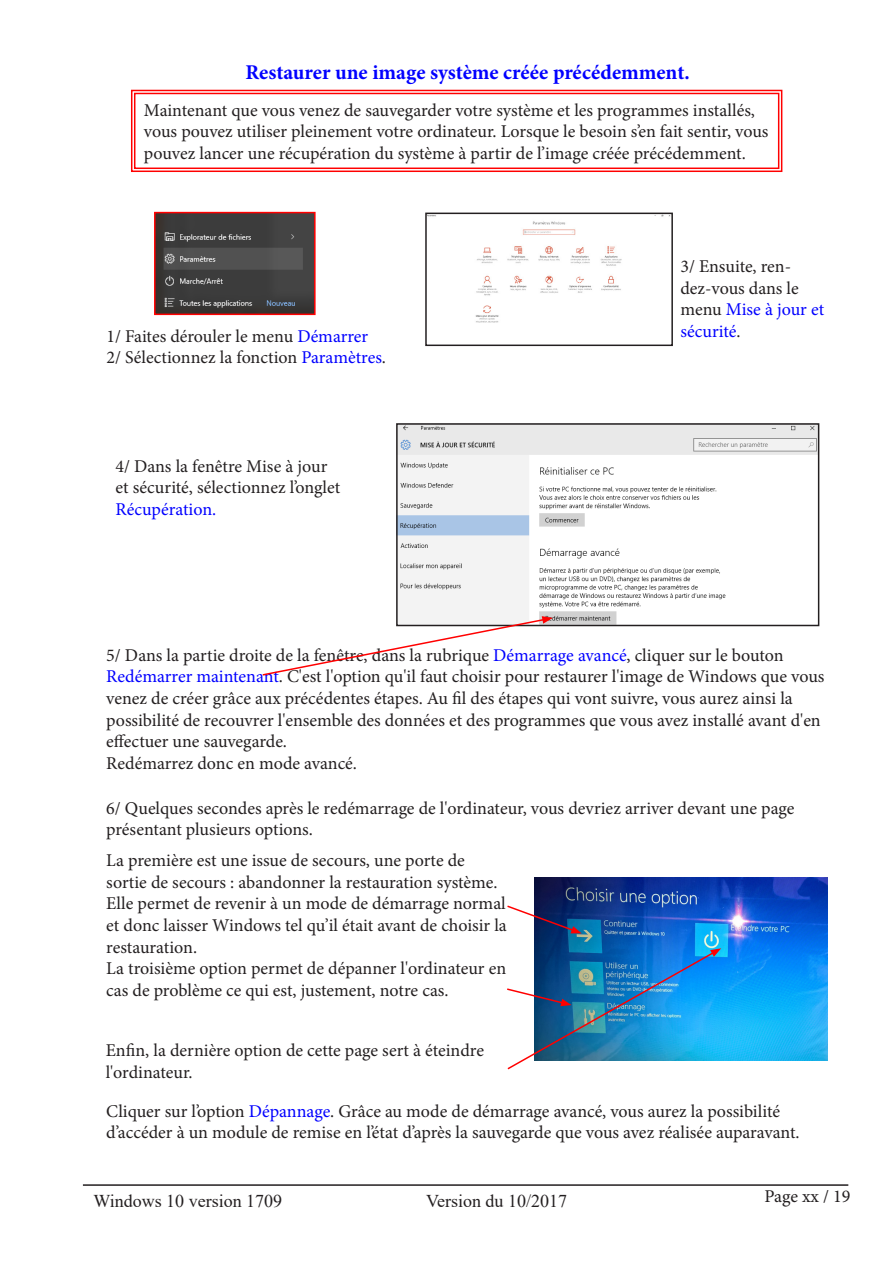
<style>
.page{position:relative;width:893px;height:1263px;background:#fff}
.page>*{position:absolute;margin:0;border:0;box-sizing:border-box;transform-origin:0 0}
.t1{font:700 21px "Minion Pro";color:#0200ff}
.Légende{font:18px/21.6px "Minion Pro";color:#231f20}
.t2{font:18px "Times New Roman";color:#231f20}
.s1{color:#0200ff}
</style>
<div class="page">
<hr style="left:83px;top:1184px;width:765px;height:2px;background:#231f20">
<svg style="left:131px;top:89px;width:652px;height:83px"></svg>
<div style="left:134px;top:93px;width:645px;height:76px;border:1px solid #f00"></div>
<img style="left:399px;top:426px;width:417px;height:197px">
<div style="left:396px;top:423px;width:423px;height:203px;border:2px solid #231f20"></div>
<img style="left:157px;top:215px;width:156px;height:97px">
<div style="left:154px;top:212px;width:162px;height:103px;border:2px solid #f00"></div>
<img style="left:428px;top:216px;width:242px;height:107px">
<div style="left:425px;top:213px;width:248px;height:133px;border:2px solid #231f20"></div>
<svg style="left:262px;top:616px;width:291px;height:60px"></svg>
<img style="left:534px;top:877px;width:293px;height:183px">
<svg style="left:507px;top:904px;width:75px;height:29px"></svg>
<img style="left:507px;top:948px;width:214px;height:122px">
<p class="t1" style="left:246px;top:58px;width:446px">Restaurer une image système créée précédemment.</p>
<p class="Légende" style="left:144px;top:99px;width:626px">Maintenant que vous venez de sauvegarder votre système et les programmes installés, vous pouvez utiliser pleinement votre ordinateur. Lorsque le besoin s’en fait sentir, vous pouvez lancer une récupération du système à partir de l’image créée précédemment.</p>
<p class="Légende" style="left:106px;top:325px;width:263px">1/ Faites dérouler le menu <span class="s1">Démarrer</span></p>
<p class="Légende" style="left:106px;top:347px;width:281px">2/ Sélectionnez la fonction <span class="s1">Paramètres</span>.</p>
<p class="Légende" style="left:116px;top:455px;width:226px">4/ Dans la fenêtre Mise à jour et sécurité, sélectionnez l’onglet<br><span class="s1">Récupération.</span></p>
<p class="Légende" style="left:680px;top:256px;width:145px">3/ Ensuite, ren&shy;dez-vous dans le menu <span class="s1">Mise à jour et sécurité</span>.</p>
<p class="Légende" style="left:106px;top:644px;width:720px">5/ Dans la partie droite de la fenêtre, dans la rubrique <span class="s1">Démarrage avancé</span>, cliquer sur le bouton <span class="s1">Redémarrer maintenant</span>. C'est l'option qu'il faut choisir pour restaurer l'image de Windows que vous venez de créer grâce aux précédentes étapes. Au fil des étapes qui vont suivre, vous aurez ainsi la possibilité de recouvrer l'ensemble des données et des programmes que vous avez installé avant d'en effectuer une sauvegarde.</p>
<p class="Légende" style="left:106px;top:752px;width:252px">Redémarrez donc en mode avancé.</p>
<p class="Légende" style="left:106px;top:797px;width:690px">6/ Quelques secondes après le redémarrage de l'ordinateur, vous devriez arriver devant une page présentant plusieurs options.</p>
<p class="Légende" style="left:106px;top:850px;width:402px">La première est une issue de secours, une porte de sortie de secours : abandonner la restauration système.<br>Elle permet de revenir à un mode de démarrage normal et donc laisser Windows tel qu’il était avant de choisir la restauration.</p>
<p class="Légende" style="left:106px;top:957px;width:401px">La troisième option permet de dépanner l'ordinateur en cas de problème ce qui est, justement, notre cas.</p>
<p class="Légende" style="left:106px;top:1040px;width:380px">Enfin, la dernière option de cette page sert à éteindre l'ordinateur.</p>
<p class="Légende" style="left:106px;top:1100px;width:695px">Cliquer sur l’option <span class="s1">Dépannage</span>. Grâce au mode de démarrage avancé, vous aurez la possibilité d’accéder à un module de remise en l’état d’après la sauvegarde que vous avez réalisée auparavant.</p>
<p class="t2" style="left:94px;top:1188px;width:190px">Windows 10 version 1709</p>
<p class="t2" style="left:426px;top:1188px;width:142px">Version du 10/2017</p>
<p class="Légende" style="left:764px;top:1185px;width:87px">Page xx / 19</p>
</div>
